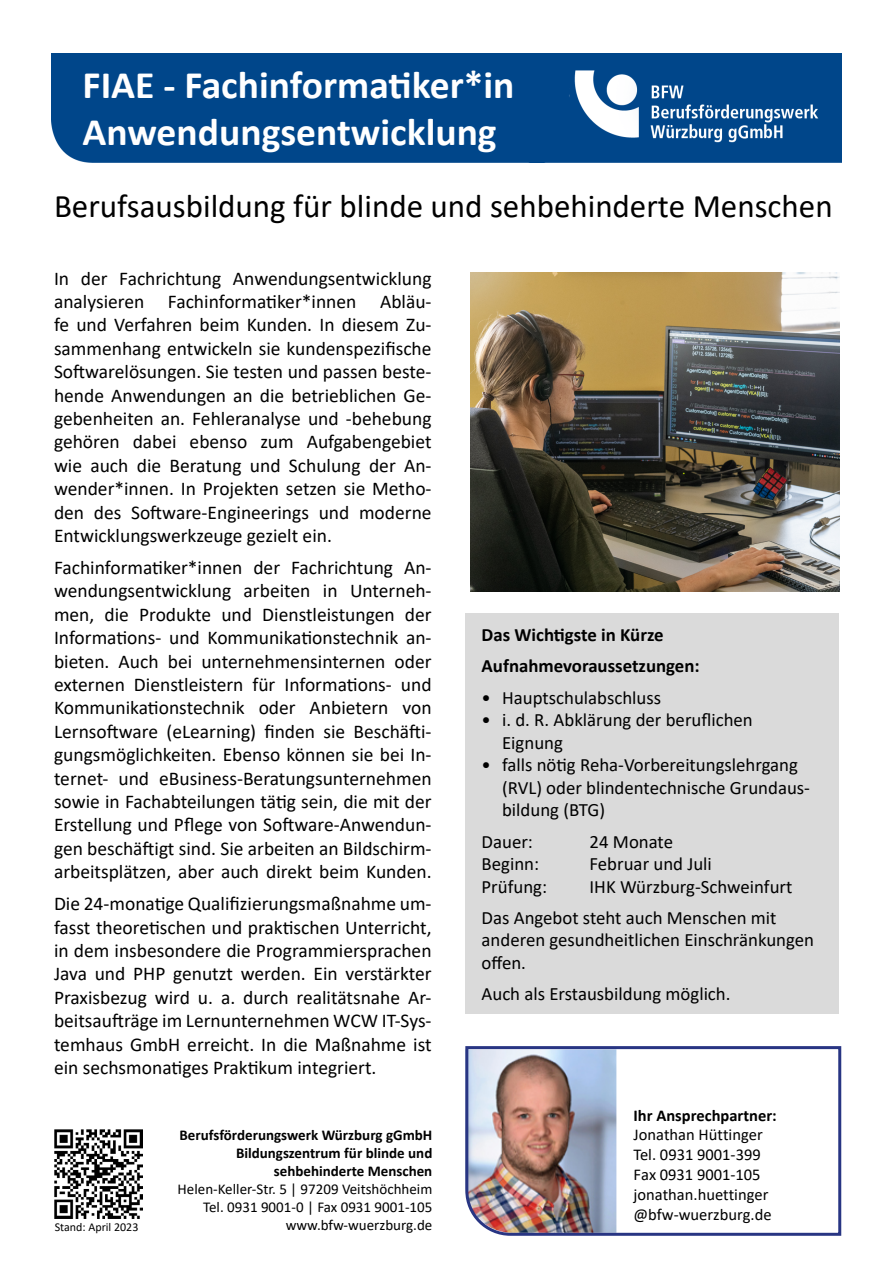
<style>
.page{position:relative;width:893px;height:1263px;background:#fff}
.page>*{position:absolute;margin:0;border:0;box-sizing:border-box;transform-origin:0 0}
.t1{font:700 39px "Calibri";color:#fff}
.t2{font:33px "Calibri";color:#000}
.t3{font:19.5px/23.4px "Calibri";color:#000;text-align:justify}
.t4{font:18.75px/22.6px "Calibri";color:#000}
.t5{font:700 18.75px "Calibri";color:#000}
.t6{font:16.5px/19.8px "Calibri";color:#000}
.t7{font:15px "Calibri";color:#000}
.t8{font:700 15px "Calibri";color:#000}
.t9{font:12px "Calibri";color:#000}
.s1{font-weight:700}
</style>
<div class="page">
<img style="left:51px;top:54px;width:791px;height:108px">
<div style="left:465px;top:613px;width:374px;height:401px;background:#dadada"></div>
<img style="left:54px;top:1130px;width:88px;height:88px">
<img style="left:471px;top:272px;width:368px;height:319px">
<img style="left:465px;top:1046px;width:377px;height:190px">
<h1 class="t1" style="left:82px;top:57px;width:433px">FIAE - Fachinformatiker*in</h1>
<h1 class="t1" style="left:82px;top:104px;width:416px">Anwendungsentwicklung</h1>
<p class="t2" style="left:54px;top:183px;width:780px">Berufsausbildung für blinde und sehbehinderte Menschen</p>
<p class="t3" style="left:54px;top:266px;width:379px">In der Fachrichtung Anwendungsentwicklung analysieren Fachinformatiker*innen Abläu&shy;fe und Verfahren beim Kunden. In diesem Zu&shy;sammenhang entwickeln sie kundenspezifische Softwarelösungen. Sie testen und passen beste&shy;hende Anwendungen an die betrieblichen Ge&shy;gebenheiten an. Fehleranalyse und -behebung gehören dabei ebenso zum Aufgabengebiet wie auch die Beratung und Schulung der An&shy;wender*innen. In Projekten setzen sie Metho&shy;den des Software-Engineerings und moderne Entwicklungswerkzeuge gezielt ein.</p>
<p class="t3" style="left:54px;top:555px;width:379px">Fachinformatiker*innen der Fachrichtung An&shy;wendungsentwicklung arbeiten in Unterneh&shy;men, die Produkte und Dienstleistungen der Informations- und Kommunikationstechnik an&shy;bieten. Auch bei unternehmensinternen oder externen Dienstleistern für Informations- und Kommunikationstechnik oder Anbietern von Lernsoftware (eLearning) finden sie Beschäfti&shy;gungsmöglichkeiten. Ebenso können sie bei In&shy;ternet- und eBusiness-Beratungsunternehmen sowie in Fachabteilungen tätig sein, die mit der Erstellung und Pflege von Software-Anwendun&shy;gen beschäftigt sind. Sie arbeiten an Bildschirm&shy;arbeitsplätzen, aber auch direkt beim Kunden.</p>
<p class="t3" style="left:54px;top:891px;width:379px">Die 24-monatige Qualifizierungsmaßnahme um&shy;fasst theoretischen und praktischen Unterricht, in dem insbesondere die Programmiersprachen Java und PHP genutzt werden. Ein verstärkter Praxisbezug wird u. a. durch realitätsnahe Ar&shy;beitsaufträge im Lernunternehmen WCW IT-Sys&shy;temhaus GmbH erreicht. In die Maßnahme ist ein sechsmonatiges Praktikum integriert.</p>
<p class="t8" style="left:180px;top:1124px;width:254px">Berufsförderungswerk Würzburg gGmbH</p>
<p class="t8" style="left:236px;top:1142px;width:198px">Bildungszentrum für blinde und</p>
<p class="t8" style="left:274px;top:1160px;width:160px">sehbehinderte Menschen</p>
<p class="t7" style="left:178px;top:1179px;width:256px">Helen-Keller-Str. 5 | 97209 Veitshöchheim</p>
<p class="t7" style="left:203px;top:1197px;width:231px">Tel. 0931 9001-0 | Fax 0931 9001-105</p>
<p class="t9" style="left:55px;top:1219px;width:85px">Stand: April 2023</p>
<p class="t7" style="left:286px;top:1215px;width:148px">www.bfw-wuerzburg.de</p>
<h2 class="t5" style="left:482px;top:622px;width:184px">Das Wichtigste in Kürze</h2>
<p class="t5" style="left:482px;top:653px;width:220px">Aufnahmevoraussetzungen:</p>
<p class="t4" style="left:482px;top:685px;width:181px">• Hauptschulabschluss</p>
<p class="t4" style="left:502px;top:708px;width:252px;text-indent:-21px">• i. d. R. Abklärung der beruflichen<br>Eignung</p>
<p class="t4" style="left:502px;top:753px;width:309px;text-indent:-21px">• falls nötig Reha-Vorbereitungslehrgang (RVL) oder blindentechnische Grundaus&shy;bildung (BTG)</p>
<p class="t4" style="left:482px;top:829px;width:53px">Dauer:</p>
<p class="t4" style="left:590px;top:829px;width:85px">24 Monate</p>
<p class="t4" style="left:482px;top:852px;width:59px">Beginn:</p>
<p class="t4" style="left:590px;top:852px;width:124px">Februar und Juli</p>
<p class="t4" style="left:482px;top:875px;width:67px">Prüfung:</p>
<p class="t4" style="left:590px;top:875px;width:204px">IHK Würzburg-Schweinfurt</p>
<p class="t4" style="left:482px;top:906px;width:334px">Das Angebot steht auch Menschen mit anderen gesundheitlichen Einschränkungen offen.</p>
<p class="t4" style="left:482px;top:982px;width:250px">Auch als Erstausbildung möglich.</p>
<p class="t6" style="left:633px;top:1105px;width:145px"><span class="s1">Ihr Ansprechpartner:<br></span>Jonathan Hüttinger<br>Tel. 0931 9001-399<br>Fax 0931 9001-105 jonathan.huettinger @bfw-wuerzburg.de</p>
</div>
